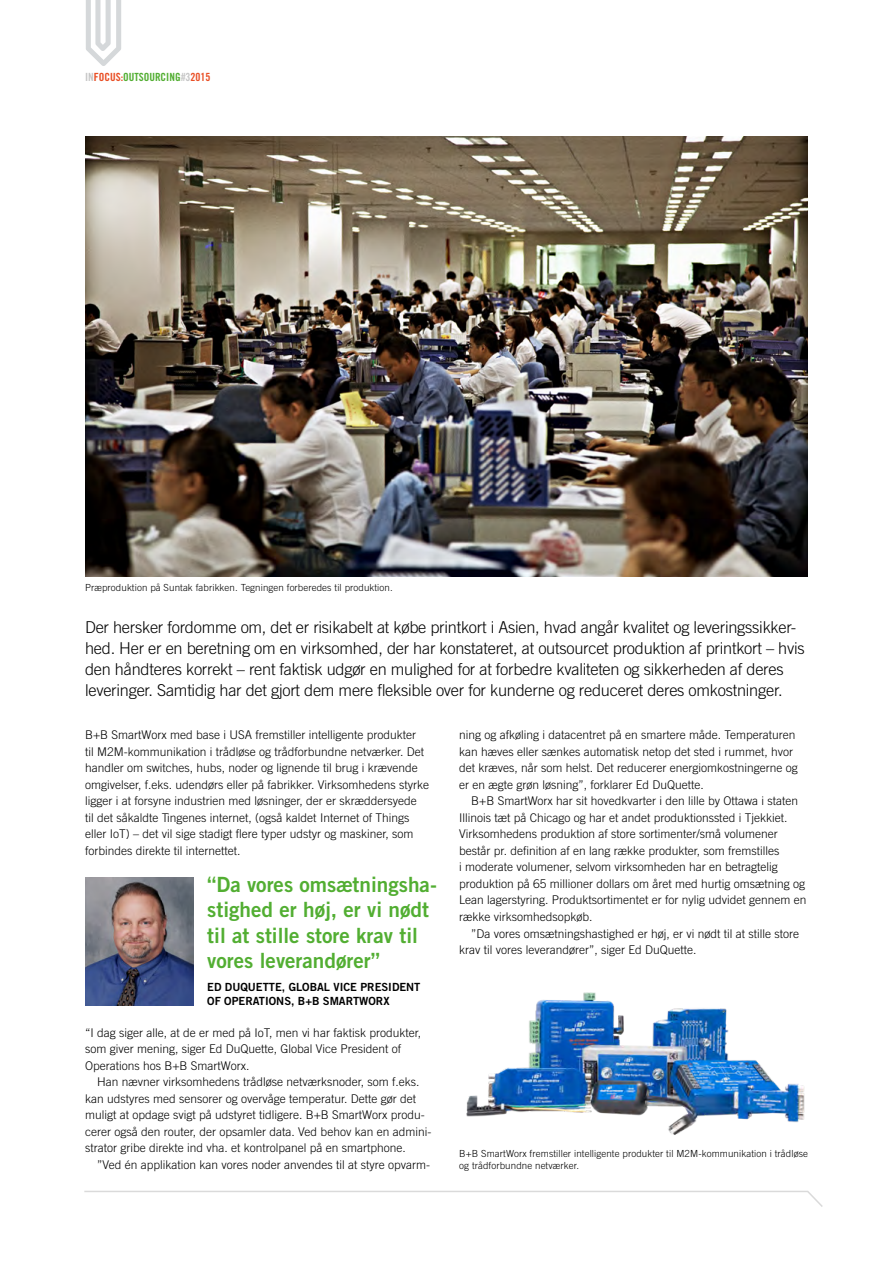
<style>
.page{position:relative;width:893px;height:1263px;background:#fff}
.page>*{position:absolute;margin:0;border:0;box-sizing:border-box;transform-origin:0 0}
.t1{font:21px/25.5px "Trade Gothic LT Bold Two";color:#52ae32}
.t2{font:300 16.35px/21px "Trade Gothic LT";letter-spacing:-.015em;color:#000}
.t3{font:300 12px/16.5px "Trade Gothic LT";color:#000}
.t4{font:11.25px/14.2px "Trade Gothic LT Bold Two";color:#000}
.t5{font:11.25px "Trade Gothic LT Bold Cond Twenty";color:#52ae32}
.t6{font:300 9.75px/12px "Trade Gothic LT";letter-spacing:.01em;color:#000}
.s1{color:#c6c6c6}
.s2{color:#e94e24}
</style>
<div class="page">
<svg style="left:86px;top:0;width:35px;height:66px"></svg>
<svg style="left:84px;top:1190px;width:739px;height:17px"></svg>
<img style="left:85px;top:877px;width:109px;height:129px">
<img style="left:85px;top:136px;width:723px;height:440px">
<img style="left:466px;top:992px;width:339px;height:143px">
<p class="t5" style="left:85px;top:70px;width:127px"><span class="s1">IN</span><span class="s2">FOCUS:</span>OUTSOURCING<span class="s1">#3</span><span class="s2">2015</span></p>
<p class="t6" style="left:85px;top:581px;width:309px">Præproduktion på Suntak fabrikken. Tegningen forberedes til produktion.</p>
<p class="t2" style="left:85px;top:617px;width:721px">Der hersker fordomme om, det er risikabelt at købe printkort i Asien, hvad angår kvalitet og leveringssikker&shy;hed. Her er en beretning om en virksomhed, der har konstateret, at outsourcet produktion af printkort – hvis den håndteres korrekt – rent faktisk udgør en mulighed for at forbedre kvaliteten og sikkerheden af deres leveringer. Samtidig har det gjort dem mere fleksible over for kunderne og reduceret deres omkostninger.</p>
<p class="t3" style="left:85px;top:727px;width:346px">B+B SmartWorx med base i USA fremstiller intelligente produkter<br>til M2M-kommunikation i trådløse og trådforbundne netværker. Det handler om switches, hubs, noder og lignende til brug i krævende omgivelser, f.eks. udendørs eller på fabrikker. Virksomhedens styrke ligger i at forsyne industrien med løsninger, der er skræddersyede<br>til det såkaldte Tingenes internet, (også kaldet Internet of Things eller IoT) – det vil sige stadigt flere typer udstyr og maskiner, som forbindes direkte til internettet.</p>
<p class="t3" style="left:459px;top:727px;width:340px">ning og afkøling i datacentret på en smartere måde. Temperaturen kan hæves eller sænkes automatisk netop det sted i rummet, hvor det kræves, når som helst. Det reducerer energiomkostningerne og er en ægte grøn løsning”, forklarer Ed DuQuette.</p>
<p class="t3" style="left:459px;top:793px;width:349px;text-indent:12px">B+B SmartWorx har sit hovedkvarter i den lille by Ottawa i staten Illinois tæt på Chicago og har et andet produktionssted i Tjekkiet.<br>Virksomhedens produktion af store sortimenter/små volumener består pr. definition af en lang række produkter, som fremstilles<br>i moderate volumener, selvom virksomheden har en betragtelig produktion på 65 millioner dollars om året med hurtig omsætning og Lean lagerstyring. Produktsortimentet er for nylig udvidet gennem en række virksomhedsopkøb.</p>
<p class="t3" style="left:459px;top:925px;width:342px;text-indent:12px">”Da vores omsætningshastighed er høj, er vi nødt til at stille store krav til vores leverandører”, siger Ed DuQuette.</p>
<h1 class="t1" style="left:207px;top:871px;width:231px">“Da vores omsætningsha&shy;stighed er høj, er vi nødt til at stille store krav til vores leverandører”</h1>
<p class="t4" style="left:207px;top:980px;width:215px">ED DUQUETTE, GLOBAL VICE PRESIDENT<br>OF OPERATIONS, B+B SMARTWORX</p>
<p class="t3" style="left:85px;top:1024px;width:338px">“I dag siger alle, at de er med på IoT, men vi har faktisk produkter, som giver mening, siger Ed DuQuette, Global Vice President of<br>Operations hos B+B SmartWorx.</p>
<p class="t3" style="left:85px;top:1073px;width:348px;text-indent:12px">Han nævner virksomhedens trådløse netværksnoder, som f.eks. kan udstyres med sensorer og overvåge temperatur. Dette gør det muligt at opdage svigt på udstyret tidligere. B+B SmartWorx produ&shy;cerer også den router, der opsamler data. Ved behov kan en admini&shy;strator gribe direkte ind vha. et kontrolpanel på en smartphone.</p>
<p class="t3" style="left:97px;top:1156px;width:335px">”Ved én applikation kan vores noder anvendes til at styre opvarm-</p>
<p class="t6" style="left:459px;top:1147px;width:350px">B+B SmartWorx fremstiller intelligente produkter til M2M-kommunikation i trådløse og trådforbundne netværker.</p>
</div>
